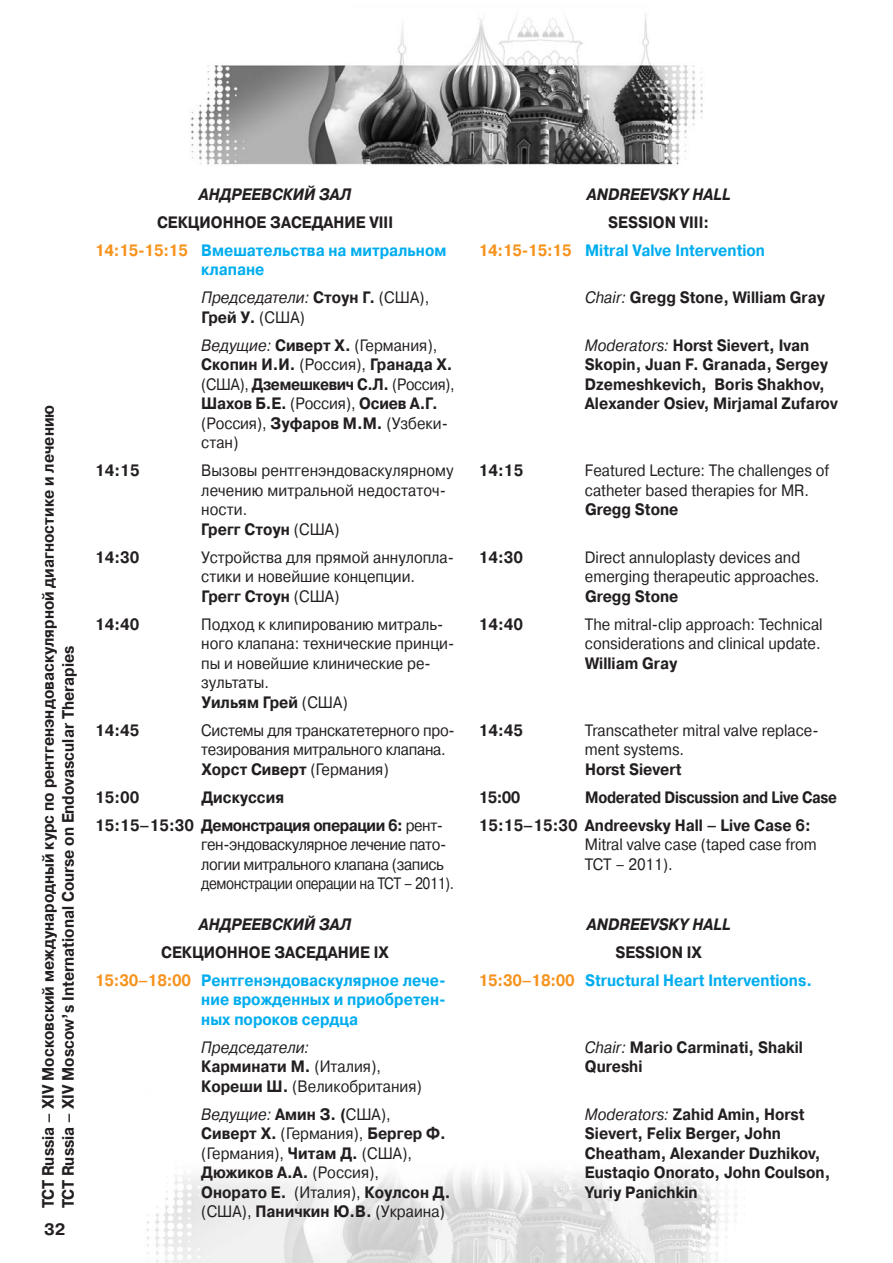
<style>
.page{position:relative;width:893px;height:1263px;background:#fff}
.page>*{position:absolute;margin:0;border:0;box-sizing:border-box;transform-origin:0 0}
.t1{font:700 16.5px/19.5px "Pragmatica C";color:#231f20;scale:.9 1}
.t2{font:16.5px/19.5px "Pragmatica C";color:#231f20;scale:.9 1}
.t3{font:700 16.5px/28px "Pragmatica C";color:#00adef;scale:.9 1}
.t4{font:16.5px/19.5px "Pragmatica C";letter-spacing:-.03em;color:#231f20;scale:.9 1}
.t5{font:700 16.5px/28px "Pragmatica C";letter-spacing:-.02em;color:#231f20;scale:.86 1}
.t6{font:italic 700 16.5px "Pragmatica C";color:#231f20;scale:.9 1}
.t7{font:700 16.5px/28px "Pragmatica C";letter-spacing:-.035em;color:#231f20;scale:.9 1}
.t8{font:italic 16.5px/28px "Pragmatica C";color:#231f20;scale:.9 1}
.t9{font:700 16.5px "Pragmatica C";color:#231f20}
.s1{color:#231f20}
.s2{color:#f7931d}
.s3{font-weight:700;font-style:normal;color:#00adef}
.s4{font-weight:700;font-style:normal}
.s5{font-style:normal}
.s6{font-weight:700}
.s7{font-style:italic}
.s8{font-weight:400}
.s9{font-weight:400;font-style:italic}
</style>
<div class="page">
<img style="left:190px;top:14px;width:513px;height:152px">
<img style="left:147px;top:1171px;width:590px;height:92px">
<p class="t1" style="left:40px;top:1208px;width:894px;rotate:-90deg">TCT Russia – XIV Московский международный курс по рентгенэндоваскулярной диагностике и лечению<br>TCT Russia – XIV Moscow’s International Course on Endovascular Therapies</p>
<p class="t9" style="left:44px;top:1224px;width:23px">32</p>
<p class="t6" style="left:199px;top:188px;width:171px">АНДРЕЕВСКИЙ ЗАЛ</p>
<p class="t3" style="left:95px;top:210px;width:392px;text-align:center"><span class="s1">СЕКЦИОННОЕ ЗАСЕДАНИЕ VIII<br></span><span class="s2">14:15-15:15</span> Вмешательства на митральном</p>
<p class="t8" style="left:201px;top:257px;width:255px"><span class="s3">клапане<br></span>Председатели: <span class="s4">Стоун Г.</span> <span class="s5">(США),</span></p>
<p class="t2" style="left:201px;top:305px;width:264px;line-height:28px"><span class="s6">Грей У.</span> (США)<br><span class="s7">Ведущие:</span> <span class="s6">Сиверт Х.</span> (Германия),</p>
<p class="t1" style="left:201px;top:356px;width:283px">Скопин И.И. <span class="s8">(Россия),</span> Гранада Х. <span class="s8">(США),</span> Дземешкевич С.Л. <span class="s8">(Россия),<br></span>Шахов Б.Е. <span class="s8">(Россия),</span> Осиев А.Г. <span class="s8">(Россия),</span> Зуфаров М.М. <span class="s8">(Узбеки&shy;стан)</span></p>
<p class="t1" style="left:95px;top:462px;width:51px">14:15</p>
<p class="t2" style="left:201px;top:462px;width:282px">Вызовы рентгенэндоваскулярному лечению митральной недостаточ&shy;ности.<br><span class="s6">Грегг Стоун</span> (США)</p>
<p class="t1" style="left:95px;top:549px;width:51px">14:30</p>
<p class="t2" style="left:201px;top:549px;width:282px">Устройства для прямой аннулопла&shy;стики и новейшие концепции.<br><span class="s6">Грегг Стоун</span> (США)</p>
<p class="t1" style="left:95px;top:616px;width:51px">14:40</p>
<p class="t2" style="left:201px;top:616px;width:282px">Подход к клипированию митраль&shy;ного клапана: технические принци&shy;пы и новейшие клинические ре&shy;зультаты.<br><span class="s6">Уильям Грей</span> (США)</p>
<p class="t1" style="left:95px;top:722px;width:51px">14:45</p>
<p class="t2" style="left:201px;top:722px;width:283px">Системы для транскатетерного про&shy;тезирования митрального клапана.<br><span class="s6">Хорст Сиверт</span> (Германия)</p>
<p class="t1" style="left:95px;top:789px;width:51px">15:00</p>
<p class="t7" style="left:95px;top:785px;width:388px;text-indent:106px">Дискуссия<br>15:15–15:30 Демонстрация операции 6: <span class="s8">рент-</span></p>
<p class="t4" style="left:201px;top:836px;width:282px">ген-эндоваскулярное лечение пато&shy;логии митрального клапана (запись демонстрации операции на TCT – 2011).</p>
<p class="t6" style="left:199px;top:918px;width:171px">АНДРЕЕВСКИЙ ЗАЛ</p>
<p class="t3" style="left:95px;top:940px;width:391px;text-align:center"><span class="s1">СЕКЦИОННОЕ ЗАСЕДАНИЕ IX<br></span><span class="s2">15:30–18:00</span> Рентгенэндоваскулярное лече-</p>
<p class="t3" style="left:201px;top:992px;width:273px;line-height:19.5px">ние врожденных и приобретен&shy;ных пороков сердца</p>
<p class="t2" style="left:201px;top:1039px;width:247px"><span class="s7">Председатели:<br></span><span class="s6">Карминати М.</span> (Италия),<br><span class="s6">Кореши Ш.</span> (Великобритания)</p>
<p class="t1" style="left:201px;top:1106px;width:278px"><span class="s9">Ведущие:</span> Амин З. (<span class="s8">США),<br></span>Сиверт Х. <span class="s8">(Германия),</span> Бергер Ф. <span class="s8">(Германия),</span> Читам Д. <span class="s8">(США),<br></span>Дюжиков А.А. <span class="s8">(Россия),<br></span>Онорато Е. <span class="s8">(Италия),</span> Коулсон Д. <span class="s8">(США),</span> Паничкин Ю.В. <span class="s8">(Украина)</span></p>
<p class="t6" style="left:586px;top:188px;width:161px">ANDREEVSKY HALL</p>
<p class="t3" style="left:478px;top:210px;width:319px;text-indent:129px"><span class="s1">SESSION VIII:<br></span><span class="s2">14:15-15:15</span> Mitral Valve Intervention</p>
<p class="t1" style="left:585px;top:289px;width:268px"><span class="s9">Chair:</span> Gregg Stone, William Gray</p>
<p class="t1" style="left:585px;top:337px;width:282px"><span class="s9">Moderators:</span> Horst Sievert, Ivan Skopin, Juan F. Granada, Sergey Dzemeshkevich, Boris Shakhov, Alexander Osiev, Mirjamal Zufarov</p>
<p class="t1" style="left:478px;top:462px;width:51px">14:15</p>
<p class="t2" style="left:585px;top:462px;width:273px">Featured Lecture: The challenges of catheter based therapies for MR.</p>
<p class="t1" style="left:585px;top:501px;width:105px">Gregg Stone</p>
<p class="t1" style="left:478px;top:549px;width:51px">14:30</p>
<p class="t2" style="left:585px;top:549px;width:262px">Direct annuloplasty devices and emerging therapeutic approaches.</p>
<p class="t1" style="left:585px;top:588px;width:105px">Gregg Stone</p>
<p class="t1" style="left:478px;top:616px;width:51px">14:40</p>
<p class="t2" style="left:585px;top:616px;width:265px">The mitral-clip approach: Technical considerations and clinical update.</p>
<p class="t1" style="left:585px;top:655px;width:104px">William Gray</p>
<p class="t1" style="left:478px;top:722px;width:51px">14:45</p>
<p class="t2" style="left:585px;top:722px;width:261px">Transcatheter mitral valve replace&shy;ment systems.</p>
<p class="t1" style="left:585px;top:761px;width:109px">Horst Sievert</p>
<p class="t1" style="left:478px;top:789px;width:48px">15:00</p>
<p class="t5" style="left:478px;top:785px;width:418px;text-indent:106px">Moderated Discussion and Live Case<br>15:15–15:30 Andreevsky Hall – Live Case 6:</p>
<p class="t2" style="left:585px;top:836px;width:259px">Mitral valve case (taped case from<br>TCT – 2011).</p>
<p class="t6" style="left:586px;top:918px;width:161px">ANDREEVSKY HALL</p>
<p class="t3" style="left:479px;top:940px;width:372px;text-indent:137px"><span class="s1">SESSION IX<br></span><span class="s2">15:30–18:00</span> Structural Heart Interventions.</p>
<p class="t1" style="left:585px;top:1039px;width:244px"><span class="s9">Chair:</span> Mario Carminati, Shakil<br>Qureshi</p>
<p class="t1" style="left:585px;top:1106px;width:274px"><span class="s9">Moderators:</span> Zahid Amin, Horst<br>Sievert, Felix Berger, John<br>Cheatham, Alexander Duzhikov,<br>Eustaqio Onorato, John Coulson,<br>Yuriy Panichkin</p>
</div>
